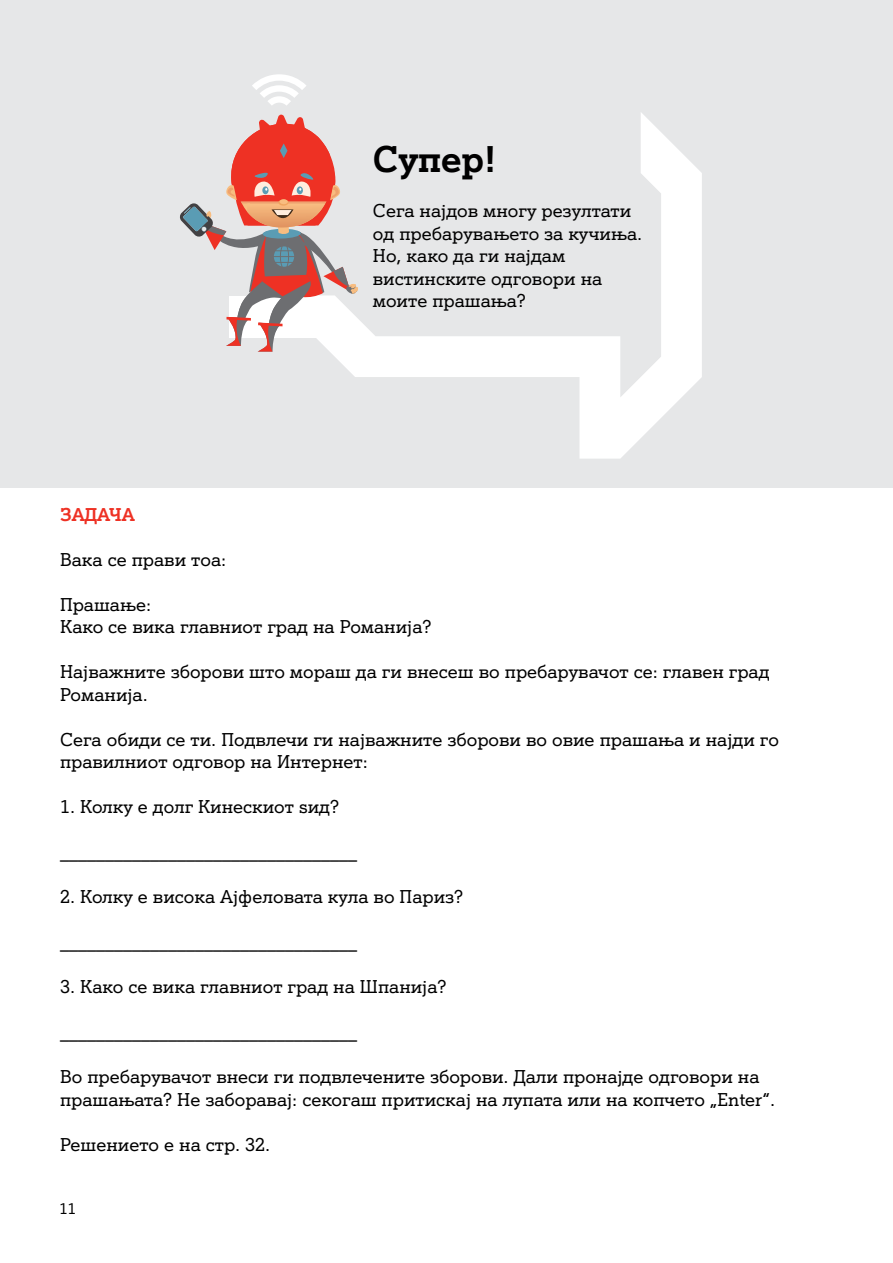
<style>
.page{position:relative;width:893px;height:1263px;background:#fff}
.page>*{position:absolute;margin:0;border:0;box-sizing:border-box;transform-origin:0 0}
.t1{font:700 36px "A1 Serif V 6 1";color:#000}
.t2{font:18px/22.5px "A1 Serif V 6 1";color:#000}
.t3{font:700 18px "A1 Serif V 6 1";color:#ee3124}
.t4{font:15px "A1 Serif V 6 1";color:#000}
</style>
<div class="page">
<div style="left:0;top:0;width:893px;height:487px;background:#e6e7e8"></div>
<svg style="left:331px;top:113px;width:371px;height:346px"></svg>
<svg style="left:252px;top:74px;width:54px;height:31px"></svg>
<svg style="left:180px;top:115px;width:178px;height:237px"></svg>
<h1 class="t1" style="left:373px;top:136px;width:125px">Супер!</h1>
<p class="t2" style="left:373px;top:199px;width:271px">Сега најдов многу резултати од пребарувањето за кучиња.<br>Но, како да ги најдам вистинските одговори на моите прашања?</p>
<p class="t3" style="left:60px;top:503px;width:76px">ЗАДАЧА</p>
<p class="t2" style="left:60px;top:548px;width:168px">Вака се прави тоа:</p>
<p class="t2" style="left:60px;top:593px;width:373px">Прашање:<br>Како се вика главниот град на Романија?</p>
<p class="t2" style="left:60px;top:660px;width:711px">Најважните зборови што мораш да ги внесеш во пребарувачот се: главен град<br>Романија.</p>
<p class="t2" style="left:60px;top:728px;width:721px">Сега обиди се ти. Подвлечи ги најважните зборови во овие прашања и најди го правилниот одговор на Интернет:</p>
<p class="t2" style="left:60px;top:795px;width:280px">1. Колку е долг Кинескиот ѕид?</p>
<p class="t2" style="left:60px;top:840px;width:298px">_________________________________</p>
<p class="t2" style="left:60px;top:885px;width:405px">2. Колку е висока Ајфеловата кула во Париз?</p>
<p class="t2" style="left:60px;top:930px;width:298px">_________________________________</p>
<p class="t2" style="left:60px;top:975px;width:388px">3. Како се вика главниот град на Шпанија?</p>
<p class="t2" style="left:60px;top:1020px;width:298px">_________________________________</p>
<p class="t2" style="left:60px;top:1065px;width:717px">Во пребарувачот внеси ги подвлечените зборови. Дали пронајде одговори на прашањата? Не заборавај: секогаш притискај на лупата или на копчето „Enter“.</p>
<p class="t2" style="left:60px;top:1133px;width:212px">Решението е на стр. 32.</p>
<p class="t4" style="left:60px;top:1199px;width:18px">11</p>
</div>
